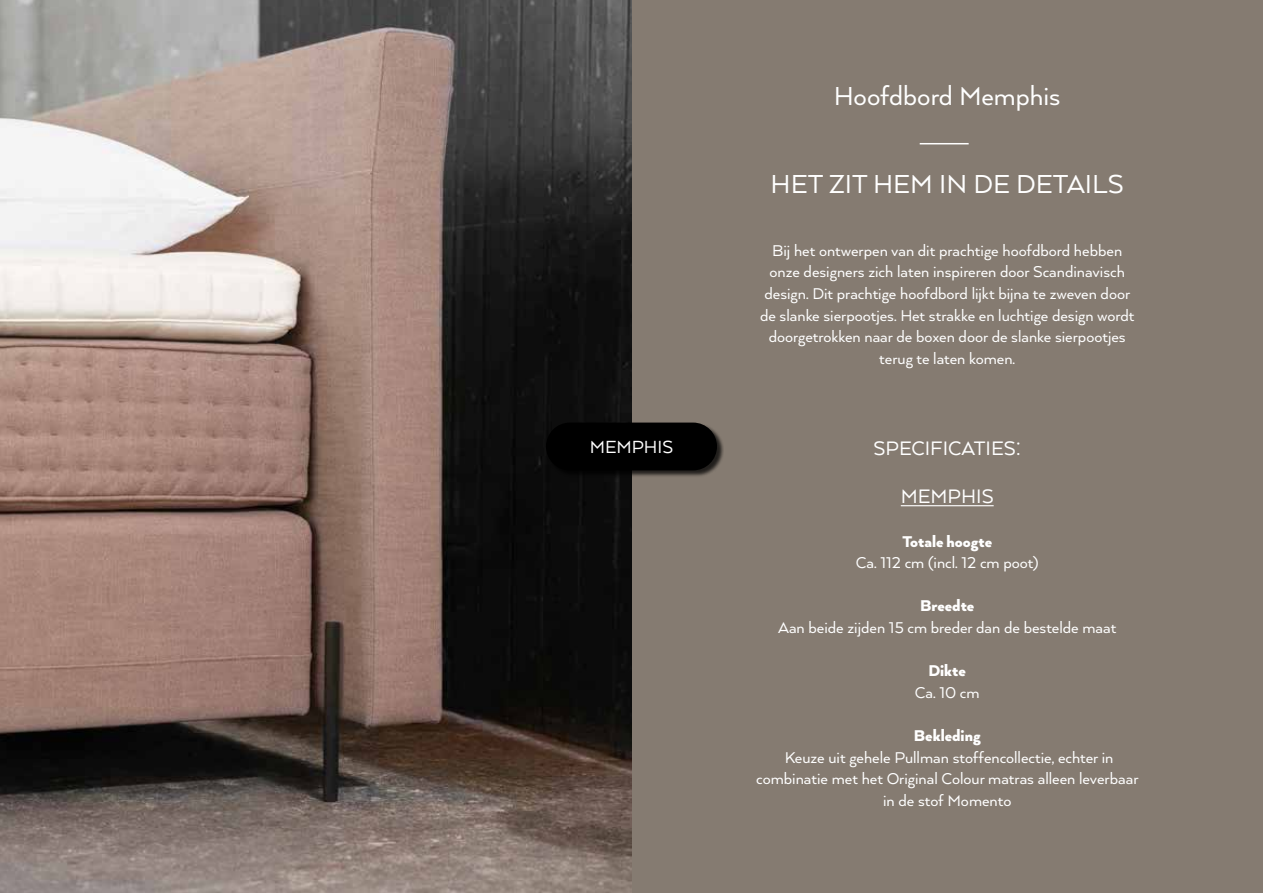
<style>
.page{position:relative;width:1263px;height:893px;background:#fff}
.page>*{position:absolute;margin:0;border:0;box-sizing:border-box;transform-origin:0 0}
.t1{font:30px "Arquitecta";color:#fff}
.t2{font:22.5px/48.6px "Arquitecta";color:#fff;text-align:center}
.t3{font:20.25px "Arquitecta";color:#fff}
.t4{font:18px/21.6px "Arquitecta";color:#fff;text-align:center}
.t5{font:900 18px "Arquitecta";color:#fff}
</style>
<div class="page">
<div style="left:631px;top:0;width:632px;height:893px;background:#857b71"></div>
<img style="left:0;top:0;width:631px;height:893px">
<hr style="left:920px;top:143px;width:49px;height:1px;background:#fff">
<hr style="left:901px;top:505px;width:93px;height:1px;background:#fff">
<div style="left:546px;top:423px;width:178px;height:54px;background:#000;opacity:.75"></div>
<div style="left:546px;top:423px;width:171px;height:47px;background:#000;border-radius:24px"></div>
<p class="t3" style="left:590px;top:434px;width:85px">MEMPHIS</p>
<h1 class="t1" style="left:834px;top:77px;width:228px">Hoofdbord Memphis</h1>
<h1 class="t1" style="left:771px;top:165px;width:355px">HET ZIT HEM IN DE DETAILS</h1>
<p class="t4" style="left:760px;top:239px;width:376px">Bij het ontwerpen van dit prachtige hoofdbord hebben onze designers zich laten inspireren door Scandinavisch design. Dit prachtige hoofdbord lijkt bijna te zweven door de slanke sierpootjes. Het strakke en luchtige design wordt doorgetrokken naar de boxen door de slanke sierpootjes terug te laten komen.</p>
<p class="t2" style="left:873px;top:423px;width:149px">SPECIFICATIES:<br>MEMPHIS</p>
<p class="t5" style="left:902px;top:530px;width:91px">Totale hoogte</p>
<p class="t4" style="left:856px;top:551px;width:184px">Ca. 112 cm (incl. 12 cm poot)</p>
<p class="t5" style="left:920px;top:595px;width:56px">Breedte</p>
<p class="t4" style="left:778px;top:616px;width:340px">Aan beide zijden 15 cm breder dan de bestelde maat</p>
<p class="t5" style="left:928px;top:660px;width:39px">Dikte</p>
<p class="t4" style="left:915px;top:681px;width:66px">Ca. 10 cm</p>
<p class="t5" style="left:914px;top:724px;width:68px">Bekleding</p>
<p class="t4" style="left:756px;top:746px;width:384px">Keuze uit gehele Pullman stoffencollectie, echter in combinatie met het Original Colour matras alleen leverbaar in de stof Momento</p>
</div>
